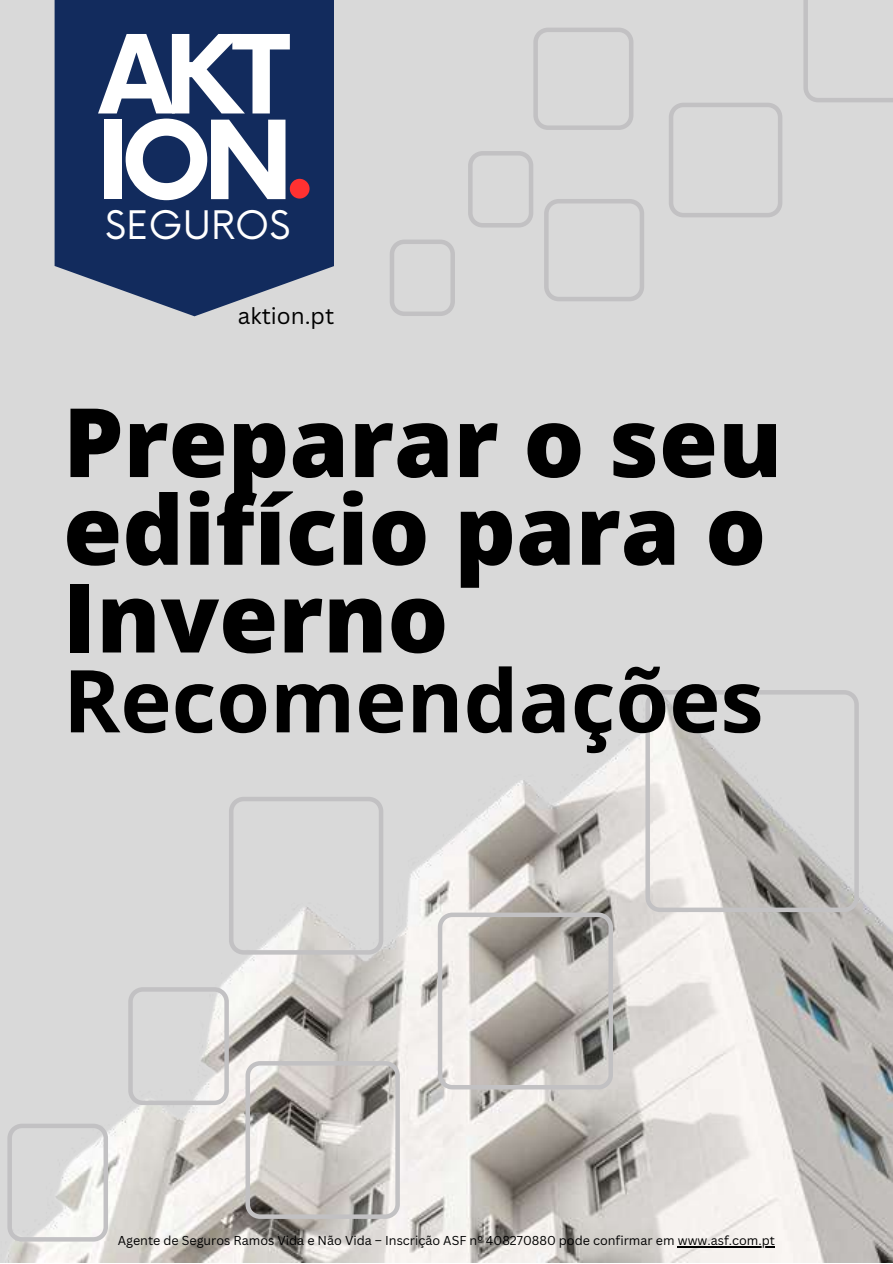
<style>
.page{position:relative;width:893px;height:1264px;background:#fff}
.page>*{position:absolute;margin:0;border:0;box-sizing:border-box;transform-origin:0 0}
.t1{font:700 105.9px/85.7px "Now";letter-spacing:-.085em;color:#fff}
.t2{font:800 95.7px/87.8px "Open Sans";color:#000}
.t3{font:700 86.7px "Open Sans";color:#000}
.t4{font:38.25px "Now";color:#fff}
.t5{font:22.5px "Canva Sans";color:#000}
.t6{font:12.6px "Canva Sans";color:#000}
.s1{font-size:108.15px;color:#ff3131}
</style>
<div class="page">
<div style="left:0;top:0;width:892px;height:1262px;background:#d9d9d9"></div>
<img style="left:8px;top:701px;width:884px;height:561px">
<svg style="left:55px;top:0;width:279px;height:316px;background:#213866"></svg>
<svg style="left:803px;top:0;width:89px;height:102px"></svg>
<svg style="left:669px;top:103px;width:113px;height:114px"></svg>
<svg style="left:544px;top:199px;width:100px;height:102px"></svg>
<svg style="left:533px;top:28px;width:100px;height:102px"></svg>
<svg style="left:468px;top:151px;width:65px;height:76px"></svg>
<svg style="left:390px;top:239px;width:65px;height:77px"></svg>
<svg style="left:645px;top:690px;width:213px;height:222px"></svg>
<svg style="left:438px;top:912px;width:175px;height:177px;background:#b9b5b0"></svg>
<svg style="left:245px;top:1061px;width:155px;height:157px"></svg>
<svg style="left:229px;top:796px;width:154px;height:158px"></svg>
<svg style="left:128px;top:987px;width:101px;height:118px"></svg>
<svg style="left:7px;top:1123px;width:101px;height:118px"></svg>
<hr style="left:677px;top:1246px;width:97px;height:1px;background:#000">
<h1 class="t1" style="left:95px;top:39px;width:224px">AKT<br>ION<span class="s1">.</span></h1>
<h3 class="t4" style="left:105px;top:204px;width:187px">SEGUROS</h3>
<h3 class="t5" style="left:238px;top:300px;width:98px">aktion.pt</h3>
<h2 class="t2" style="left:63px;top:396px;width:720px">Preparar o seu edifício para o<br>Inverno</h2>
<h3 class="t3" style="left:63px;top:639px;width:702px">Recomendações</h3>
<p class="t6" style="left:118px;top:1231px;width:658px">Agente de Seguros Ramos Vida e Não Vida – Inscrição ASF nº 408270880 pode confirmar em www.asf.com.pt</p>
</div>
